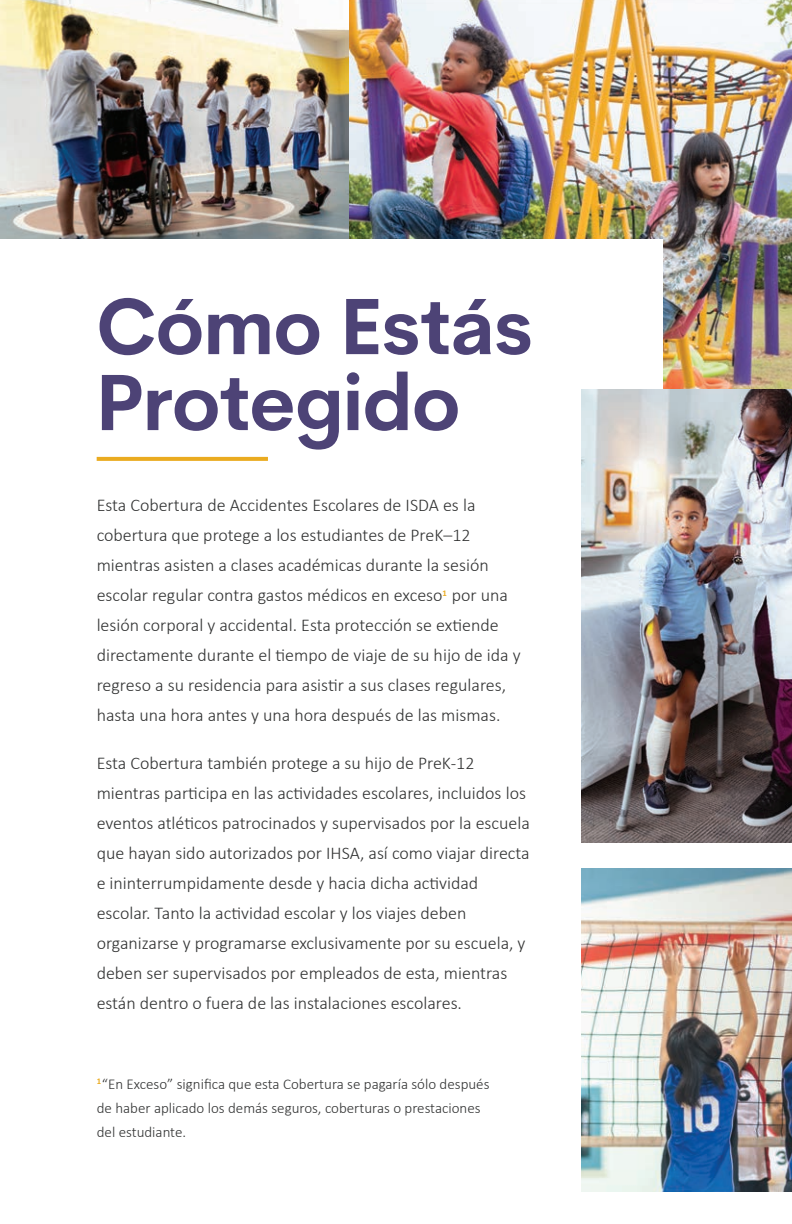
<style>
.page{position:relative;width:792px;height:1224px;background:#fff}
.page>*{position:absolute;margin:0;border:0;box-sizing:border-box;transform-origin:0 0}
.t1{font:700 78px/76px "Cerebri Sans Pro";letter-spacing:-.01em;color:#4d4376}
.t2{font:300 18px/30px "Calibri";color:#313232}
.t3{font:300 15px/24px "Calibri";color:#313232}
</style>
<div class="page">
<img style="left:0;top:0;width:349px;height:239px">
<img style="left:349px;top:0;width:443px;height:389px">
<img style="left:581px;top:869px;width:211px;height:322px">
<div style="left:0;top:239px;width:663px;height:397px;background:#fff"></div>
<svg style="left:97px;top:457px;width:171px;height:4px"></svg>
<img style="left:581px;top:389px;width:211px;height:454px">
<h1 class="t1" style="left:97px;top:284px;width:438px">Cómo Estás<br>Protegido</h1>
<p class="t2" style="left:97px;top:490px;width:426px">Esta Cobertura de Accidentes Escolares de ISDA es la cobertura que protege a los estudiantes de PreK–12 mientras asisten a clases académicas durante la sesión escolar regular contra gastos médicos en exceso<sup>1</sup> por una lesión corporal y accidental. Esta protección se extiende directamente durante el tiempo de viaje de su hijo de ida y regreso a su residencia para asistir a sus clases regulares, hasta una hora antes y una hora después de las mismas.</p>
<p class="t2" style="left:97px;top:748px;width:435px">Esta Cobertura también protege a su hijo de PreK-12 mientras participa en las actividades escolares, incluidos los eventos atléticos patrocinados y supervisados por la escuela que hayan sido autorizados por IHSA, así como viajar directa e ininterrumpidamente desde y hacia dicha actividad escolar. Tanto la actividad escolar y los viajes deben organizarse y programarse exclusivamente por su escuela, y deben ser supervisados por empleados de esta, mientras están dentro o fuera de las instalaciones escolares.</p>
<p class="t3" style="left:97px;top:1072px;width:394px"><sup>1</sup>“En Exceso” significa que esta Cobertura se pagaría sólo después de haber aplicado los demás seguros, coberturas o prestaciones del estudiante.</p>
</div>
